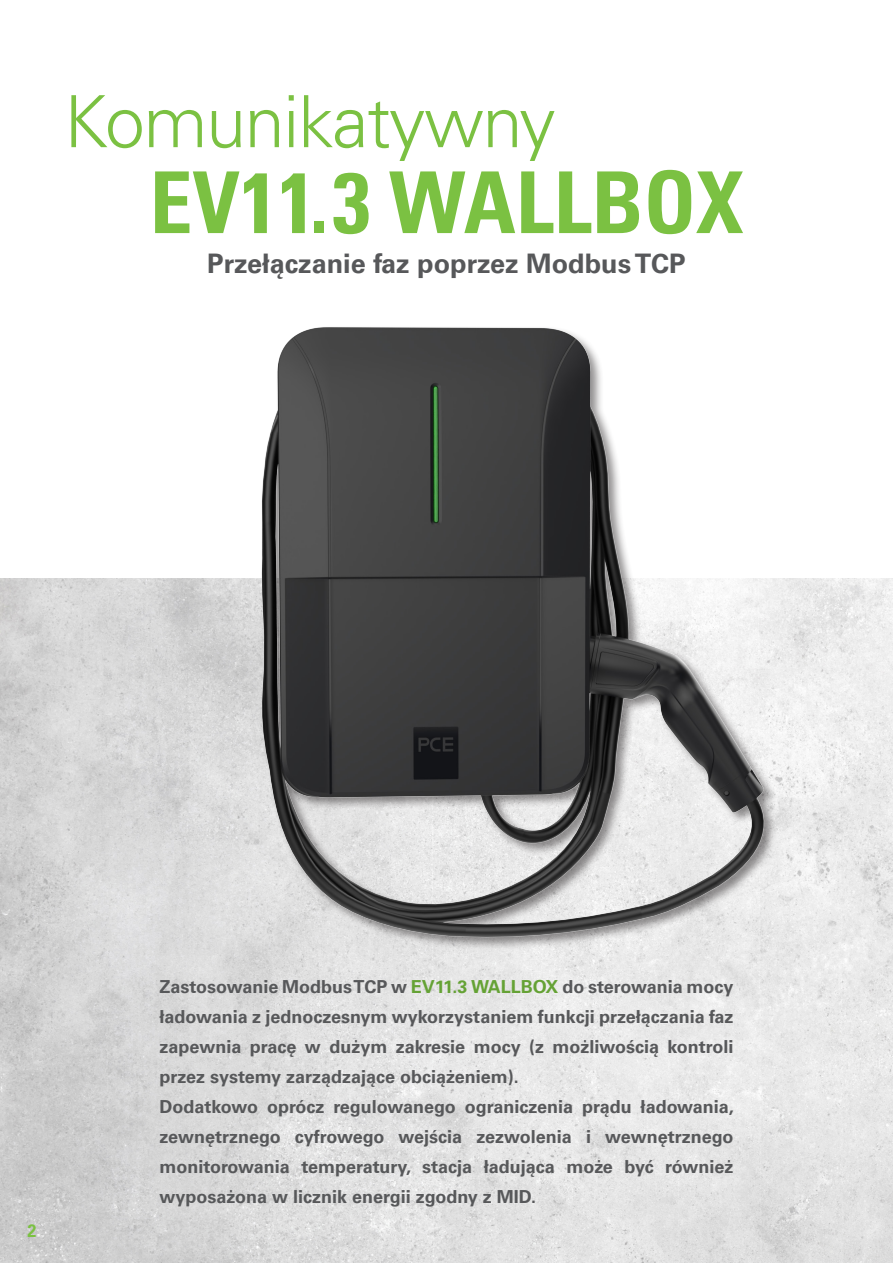
<style>
.page{position:relative;width:893px;height:1263px;background:#fff}
.page>*{position:absolute;margin:0;border:0;box-sizing:border-box;transform-origin:0 0}
.t1{font:700 condensed 85.35px "Univers LT Pro";color:#7bc142}
.t2{font:300 72px "Univers LT Pro 45";letter-spacing:-.02em;color:#7bc142}
.t3{font:700 27px "Univers LT Pro 65";color:#57585a}
.t4{font:700 18px/30px "Univers LT Pro 65";color:#57585a;text-align:justify}
.t5{font:700 18px "Univers LT Pro 65";color:#7bc142;scale:.9 1}
.s1{color:#65a235}
</style>
<div class="page">
<img style="left:0;top:578px;width:893px;height:685px">
<img style="left:123px;top:327px;width:770px;height:702px">
<p class="t2" style="left:64px;top:74px;width:493px">Komunikatywny</p>
<p class="t1" style="left:150px;top:150px;width:595px">EV11.3 WALLBOX</p>
<p class="t3" style="left:207px;top:245px;width:480px">Przełączanie faz poprzez Modbus TCP</p>
<p class="t5" style="left:27px;top:1218px;width:12px">2</p>
<p class="t4" style="left:159px;top:971px;width:576px">Zastosowanie Modbus TCP w <span class="s1">EV11.3 WALLBOX</span> do sterowania mocy ładowania z jednoczesnym wykorzystaniem funkcji przełączania faz zapewnia pracę w dużym zakresie mocy (z możliwością kontroli przez systemy zarządzające obciążeniem).</p>
<p class="t4" style="left:159px;top:1091px;width:576px">Dodatkowo oprócz regulowanego ograniczenia prądu ładowania, zewnętrznego cyfrowego wejścia zezwolenia i wewnętrznego monitorowania temperatury, stacja ładująca może być również wyposażona w licznik energii zgodny z MID.</p>
</div>
